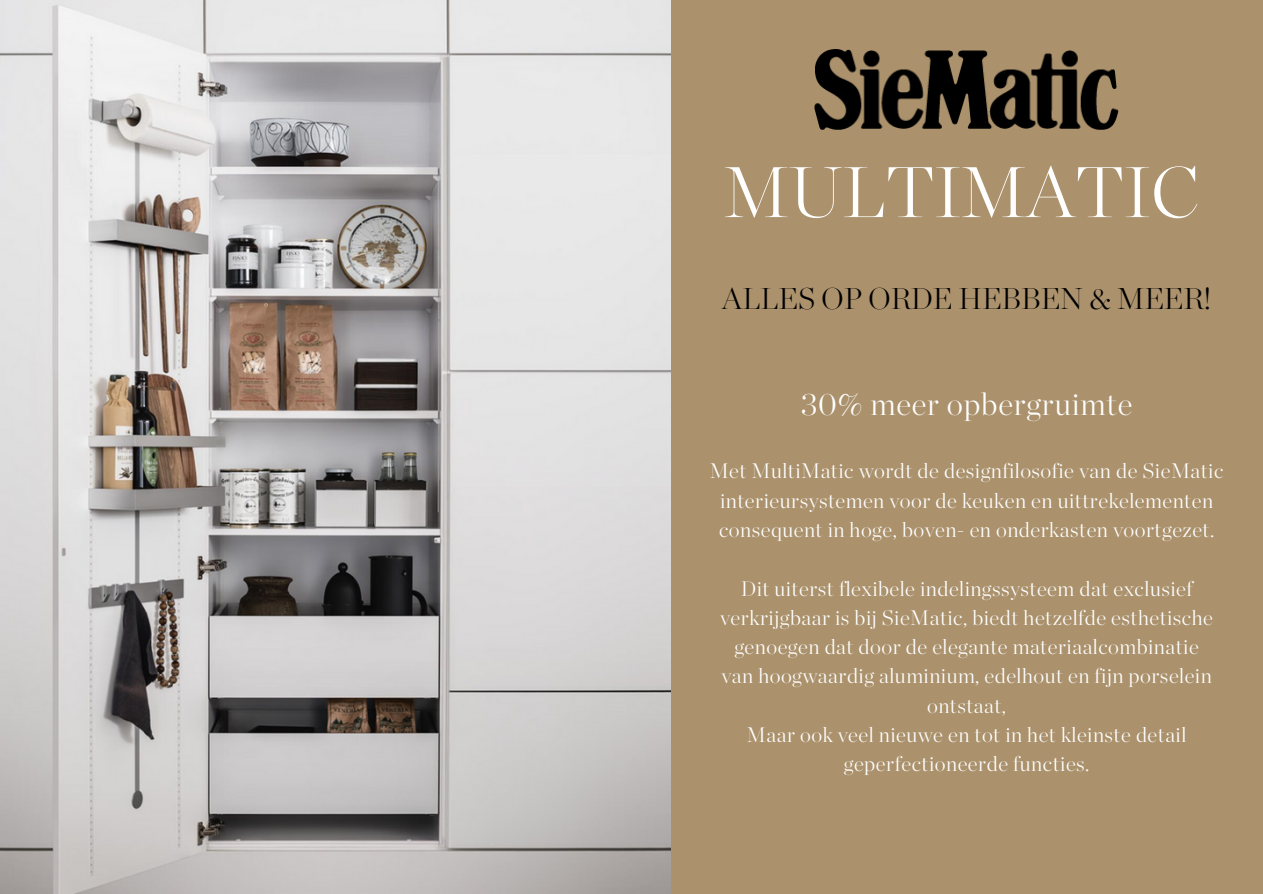
<style>
.page{position:relative;width:1263px;height:894px;background:#fff}
.page>*{position:absolute;margin:0;border:0;box-sizing:border-box;transform-origin:0 0}
.t1{font:200 71.4px "Chronicle Display";color:#fff}
.t2{font:200 31.5px "Chronicle Display";letter-spacing:.02em;color:#fff}
.t3{font:200 30px "Chronicle Display";color:#000}
.t4{font:200 21px/29.2px "Chronicle Display";letter-spacing:.02em;color:#fff;text-align:center}
</style>
<div class="page">
<img style="left:0;top:0;width:1262px;height:893px">
<img style="left:814px;top:49px;width:305px;height:80px">
<h1 class="t1" style="left:724px;top:160px;width:478px">MULTIMATIC</h1>
<h3 class="t3" style="left:722px;top:285px;width:491px">ALLES OP ORDE HEBBEN &amp; MEER!</h3>
<h2 class="t2" style="left:801px;top:390px;width:333px">30% meer opbergruimte</h2>
<p class="t4" style="left:710px;top:457px;width:515px">Met MultiMatic wordt de designfilosofie van de SieMatic interieursystemen voor de keuken en uittrekelementen consequent in hoge, boven- en onderkasten voortgezet.</p>
<p class="t4" style="left:720px;top:574px;width:494px">Dit uiterst flexibele indelingssysteem dat exclusief verkrijgbaar is bij SieMatic, biedt hetzelfde esthetische genoegen dat door de elegante materiaalcombinatie van hoogwaardig aluminium, edelhout en fijn porselein ontstaat,<br>Maar ook veel nieuwe en tot in het kleinste detail geperfectioneerde functies.</p>
</div>
